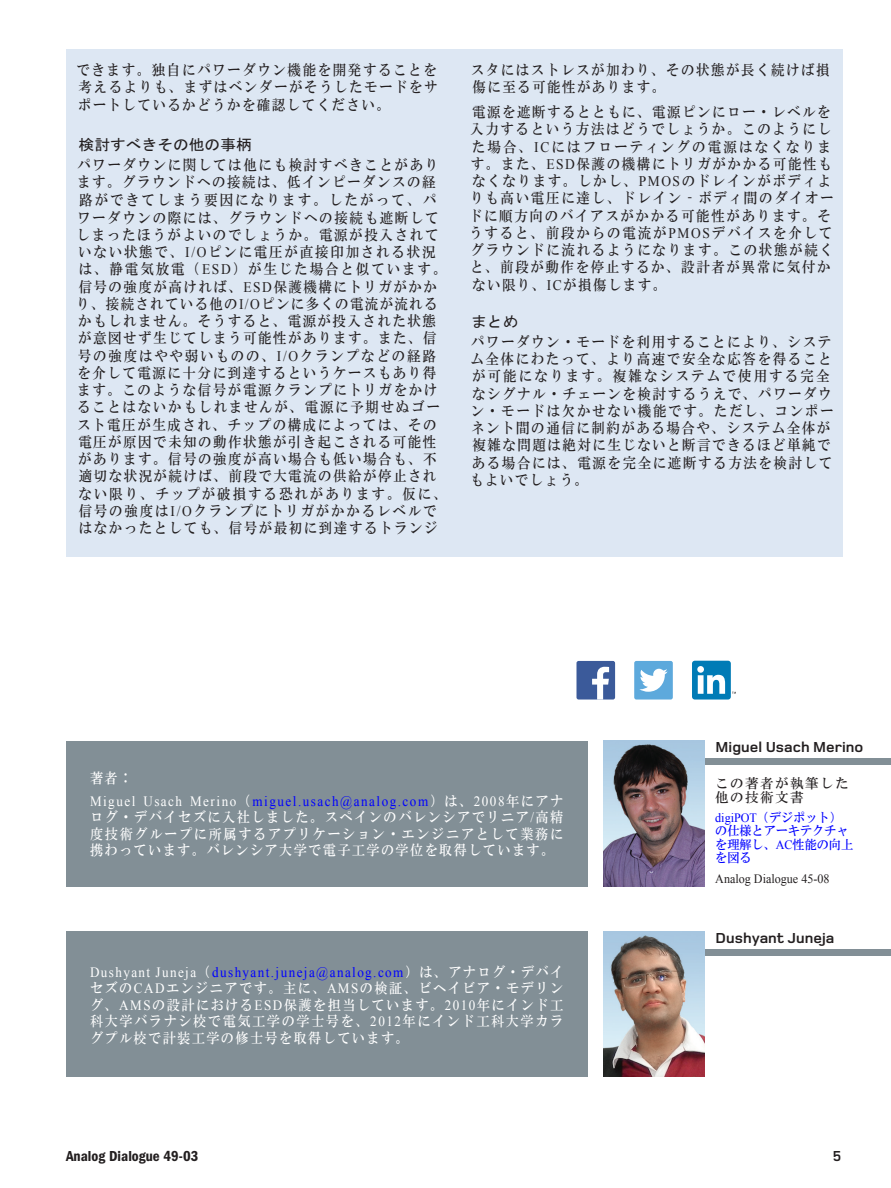
<style>
.page{position:relative;width:891px;height:1188px;background:#fff}
.page>*{position:absolute;margin:0;border:0;box-sizing:border-box;transform-origin:0 0}
.Heading_One{font:700 15px "Foundry Monoline";color:#231f20;scale:1.05 1}
.t1{font:15px "ITC Franklin Gothic Std Dm Cd";color:#231f20}
.Heading_One-2{font:15px "MS Gothic";color:#231f20;scale:1.05 1}
.Heading_One-3{font:700 15px "Foundry Monoline";color:#231f20}
.Main_Body{font:14.7px/17.2px "HG Mincho B";letter-spacing:.12em;color:#231f20;scale:.92 1}
.Bio{font:14.25px/16.5px "HG Mincho B";letter-spacing:.11em;color:#fff;text-align:justify;scale:.92 1}
.Also_by{font:13.5px/13.5px "HG Mincho B";letter-spacing:.11em;color:#231f20}
.Also_by-2{font:12.75px/13.5px "HG Mincho B";color:#00f;scale:.95 1}
.Also_by-3{font:12.75px "Times New Roman";color:#231f20;scale:.95 1}
.s1{font-family:"Times New Roman"}
.s2{font-family:"Times New Roman";color:#00f}
</style>
<div class="page">
<div style="left:66px;top:50px;width:776px;height:507px;background:#dde7f3"></div>
<div style="left:66px;top:932px;width:521px;height:145px;background:#828f96"></div>
<div style="left:671px;top:949px;width:220px;height:6px;background:#828f96"></div>
<img style="left:603px;top:932px;width:102px;height:145px">
<div style="left:66px;top:741px;width:521px;height:145px;background:#828f96"></div>
<div style="left:671px;top:758px;width:220px;height:7px;background:#828f96"></div>
<div style="left:692px;top:661px;width:39px;height:39px;background:#007bb6;border-radius:3px"></div>
<svg style="left:697px;top:666px;width:28px;height:28px"></svg>
<div style="left:577px;top:661px;width:38px;height:39px;background:#3b5a9a;border-radius:2px"></div>
<svg style="left:592px;top:667px;width:17px;height:33px"></svg>
<div style="left:634px;top:661px;width:39px;height:39px;background:#5da9dc;border-radius:2px"></div>
<svg style="left:639px;top:669px;width:29px;height:23px"></svg>
<img style="left:603px;top:741px;width:102px;height:145px">
<p class="Main_Body" style="left:76px;top:61px;width:394px;text-align:justify">できます。独自にパワーダウン機能を開発することを考えるよりも、まずはベンダーがそうしたモードをサポートしているかどうかを確認してください。</p>
<p class="Heading_One-2" style="left:79px;top:138px;width:167px">検討すべきその他の事柄</p>
<p class="Main_Body" style="left:76px;top:156px;width:404px">パワーダウンに関しては他にも検討すべきことがあります。グラウンドへの接続は、低インピーダンスの経路ができてしまう要因になります。したがって、パワーダウンの際には、グラウンドへの接続も遮断してしまったほうがよいのでしょうか。電源が投入されていない状態で、<span class="s1">I/O</span>ピンに電圧が直接印加される状況は、静電気放電（<span class="s1">ESD</span>）が生じた場合と似ています。信号の強度が高ければ、<span class="s1">ESD</span>保護機構にトリガがかかり、接続されている他の<span class="s1">I/O</span>ピンに多くの電流が流れるかもしれません。そうすると、電源が投入された状態が意図せず生じてしまう可能性があります。また、信号の強度はやや弱いものの、<span class="s1">I/O</span>クランプなどの経路を介して電源に十分に到達するというケースもあり得ます。このような信号が電源クランプにトリガをかけることはないかもしれませんが、電源に予期せぬゴースト電圧が生成され、チップの構成によっては、その電圧が原因で未知の動作状態が引き起こされる可能性があります。信号の強度が高い場合も低い場合も、不適切な状況が続けば、前段で大電流の供給が停止されない限り、チップが破損する恐れがあります。仮に、信号の強度は<span class="s1">I/O</span>クランプにトリガがかかるレベルではなかったとしても、信号が最初に到達するトランジ</p>
<p class="Main_Body" style="left:471px;top:61px;width:392px">スタにはストレスが加わり、その状態が長く続けば損傷に至る可能性があります。</p>
<p class="Main_Body" style="left:469px;top:103px;width:398px">電源を遮断するとともに、電源ピンにロー・レベルを入力するという方法はどうでしょうか。このようにした場合、<span class="s1">IC</span>にはフローティングの電源はなくなります。また、<span class="s1">ESD</span>保護の機構にトリガがかかる可能性もなくなります。しかし、<span class="s1">PMOS</span>のドレインがボディよりも高い電圧に達し、ドレイン‐ボディ間のダイオードに順方向のバイアスがかかる可能性があります。そうすると、前段からの電流が<span class="s1">PMOS</span>デバイスを介してグラウンドに流れるようになります。この状態が続くと、前段が動作を停止するか、設計者が異常に気付かない限り、<span class="s1">IC</span>が損傷します。</p>
<p class="Heading_One-2" style="left:471px;top:314px;width:46px">まとめ</p>
<p class="Main_Body" style="left:470px;top:333px;width:397px">パワーダウン・モードを利用することにより、システム全体にわたって、より高速で安全な応答を得ることが可能になります。複雑なシステムで使用する完全なシグナル・チェーンを検討するうえで、パワーダウン・モードは欠かせない機能です。ただし、コンポーネント間の通信に制約がある場合や、システム全体が複雑な問題は絶対に生じないと断言できるほど単純である場合には、電源を完全に遮断する方法を検討してもよいでしょう。</p>
<p class="Bio" style="left:90px;top:770px;width:47px">著者：</p>
<p class="Bio" style="left:90px;top:792px;width:516px"><span class="s1">Miguel Usach Merino</span>（<span class="s2">miguel.usach@analog.com</span>）は、<span class="s1">2008</span>年にアナログ・デバイセズに入社しました。スペインのバレンシアでリニア<span class="s1">/</span>高精度技術グループに所属するアプリケーション・エンジニアとして業務に携わっています。バレンシア大学で電子工学の学位を取得しています。</p>
<p class="Bio" style="left:90px;top:963px;width:516px"><span class="s1">Dushyant Juneja</span>（<span class="s2">dushyant.juneja@analog.com</span>）は、アナログ・デバイセズの<span class="s1">CAD</span>エンジニアです。主に、<span class="s1">AMS</span>の検証、ビヘイビア・モデリング、<span class="s1">AMS</span>の設計における<span class="s1">ESD</span>保護を担当しています。<span class="s1">2010</span>年にインド工科大学バラナシ校で電気工学の学士号を、<span class="s1">2012</span>年にインド工科大学カラグプル校で計装工学の修士号を取得しています。</p>
<p class="Heading_One" style="left:716px;top:739px;width:142px">Miguel Usach Merino</p>
<p class="Also_by" style="left:715px;top:776px;width:135px">この著者が執筆した他の技術文書</p>
<p class="Also_by-2" style="left:715px;top:810px;width:147px"><span class="s1">digiPOT</span>（デジポット）の仕様とアーキテクチャを理解し、<span class="s1">AC</span>性能の向上を図る</p>
<p class="Also_by-3" style="left:715px;top:870px;width:122px">Analog Dialogue 45-08</p>
<p class="Heading_One" style="left:716px;top:930px;width:114px">Dushyant Juneja</p>
<p class="t1" style="left:66px;top:1147px;width:134px">Analog Dialogue 49-03</p>
<p class="Heading_One-3" style="left:833px;top:1148px;width:10px">5</p>
</div>
